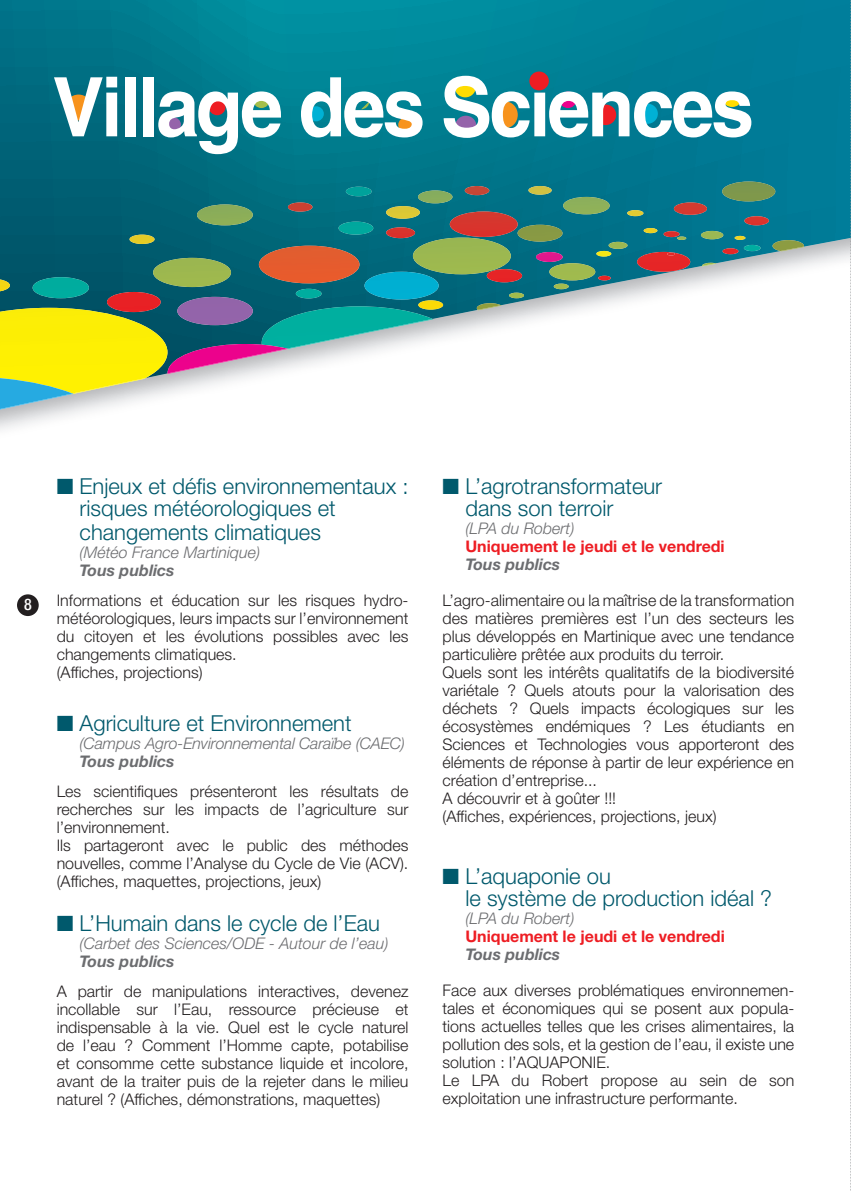
<style>
.page{position:relative;width:851px;height:1191px;background:#fff}
.page>*{position:absolute;margin:0;border:0;box-sizing:border-box;transform-origin:0 0}
.t1{font:700 82.2px "Helvetica";letter-spacing:-.04em;color:#fff;scale:.94 1}
.t2{font:300 22px/22px "Helvetica Neue";color:#00596c}
.t3{font:300 16px/18px "Helvetica Neue";color:#231f20}
.t4{font:italic 300 16px "Helvetica Neue";color:#6c6d70}
.t5{font:700 16px "Helvetica Neue";color:#ee1d23}
.t6{font:italic 700 16px "Helvetica Neue";color:#6c6d70}
.t7{font:500 condensed 16px "Helvetica Neue";color:#fff}
</style>
<div class="page">
<div style="left:17px;top:594px;width:22px;height:22px;background:#231f20;border-radius:50%"></div>
<svg style="left:0;top:0;width:850px;height:378px;background:#2a8b9d"></svg>
<img style="left:73px;top:393px;width:73px;height:1px">
<img style="left:0;top:308px;width:167px;height:85px">
<img style="left:364px;top:272px;width:74px;height:27px">
<img style="left:413px;top:238px;width:98px;height:36px">
<img style="left:288px;top:319px;width:145px;height:30px">
<img style="left:261px;top:306px;width:171px;height:42px">
<img style="left:167px;top:348px;width:121px;height:26px">
<img style="left:167px;top:344px;width:120px;height:29px">
<img style="left:177px;top:297px;width:76px;height:28px">
<img style="left:288px;top:202px;width:24px;height:10px">
<img style="left:528px;top:186px;width:23px;height:9px">
<img style="left:643px;top:228px;width:14px;height:5px">
<img style="left:346px;top:187px;width:25px;height:9px">
<img style="left:464px;top:186px;width:25px;height:9px">
<img style="left:129px;top:235px;width:25px;height:9px">
<img style="left:418px;top:190px;width:34px;height:13px">
<img style="left:296px;top:289px;width:25px;height:9px">
<img style="left:744px;top:216px;width:24px;height:9px">
<img style="left:637px;top:252px;width:53px;height:20px">
<img style="left:509px;top:293px;width:15px;height:5px">
<svg style="left:734px;top:236px;width:11px;height:4px"></svg>
<img style="left:517px;top:225px;width:45px;height:17px">
<img style="left:608px;top:242px;width:19px;height:7px">
<svg style="left:677px;top:236px;width:9px;height:4px"></svg>
<img style="left:722px;top:181px;width:53px;height:20px">
<svg style="left:667px;top:253px;width:8px;height:2px"></svg>
<img style="left:700px;top:231px;width:23px;height:8px">
<img style="left:722px;top:248px;width:16px;height:6px">
<img style="left:627px;top:210px;width:16px;height:6px">
<img style="left:663px;top:231px;width:16px;height:6px">
<img style="left:743px;top:245px;width:17px;height:6px">
<img style="left:549px;top:263px;width:46px;height:17px">
<img style="left:701px;top:263px;width:14px;height:3px">
<svg style="left:598px;top:276px;width:12px;height:4px"></svg>
<img style="left:449px;top:211px;width:68px;height:26px">
<img style="left:563px;top:197px;width:46px;height:17px">
<img style="left:673px;top:202px;width:34px;height:13px">
<img style="left:386px;top:206px;width:34px;height:13px">
<img style="left:338px;top:222px;width:35px;height:13px">
<img style="left:153px;top:258px;width:78px;height:29px">
<svg style="left:0;top:279px;width:10px;height:12px"></svg>
<img style="left:33px;top:277px;width:56px;height:21px">
<img style="left:107px;top:292px;width:54px;height:20px">
<img style="left:536px;top:252px;width:26px;height:10px">
<img style="left:553px;top:284px;width:15px;height:5px">
<img style="left:596px;top:251px;width:15px;height:5px">
<img style="left:486px;top:269px;width:36px;height:13px">
<img style="left:772px;top:240px;width:31px;height:11px">
<img style="left:386px;top:227px;width:29px;height:11px">
<img style="left:476px;top:303px;width:25px;height:7px">
<img style="left:418px;top:300px;width:25px;height:10px">
<img style="left:197px;top:204px;width:56px;height:21px">
<img style="left:259px;top:246px;width:100px;height:37px">
<img style="left:72px;top:393px;width:1px;height:16px">
<img style="left:0;top:378px;width:72px;height:31px">
<div style="left:209px;top:99px;width:16px;height:16px;background:#ee1d23;border-radius:50%"></div>
<div style="left:65px;top:95px;width:27px;height:25px;background:#f7931d;border-radius:50%"></div>
<div style="left:166px;top:117px;width:15px;height:15px;background:#9563aa;border-radius:50%"></div>
<div style="left:253px;top:92px;width:17px;height:16px;background:#a5be4a;border-radius:50%"></div>
<div style="left:723px;top:93px;width:17px;height:14px;background:#ffdc01;border-radius:50%"></div>
<div style="left:308px;top:106px;width:16px;height:15px;background:#00b1d5;border-radius:50%"></div>
<div style="left:595px;top:105px;width:21px;height:20px;background:#ee1d23;border-radius:50%"></div>
<div style="left:559px;top:92px;width:17px;height:16px;background:#ed028c;border-radius:50%"></div>
<div style="left:493px;top:101px;width:24px;height:27px;background:#f7931d;border-radius:50%"></div>
<div style="left:455px;top:116px;width:21px;height:20px;background:#9563aa;border-radius:50%"></div>
<div style="left:454px;top:77px;width:22px;height:20px;background:#ffdc01;border-radius:50%"></div>
<div style="left:637px;top:104px;width:20px;height:20px;background:#00b1d5;border-radius:50%"></div>
<div style="left:398px;top:117px;width:16px;height:15px;background:#f7931d;border-radius:50%"></div>
<svg style="left:361px;top:101px;width:8px;height:8px"></svg>
<div style="left:529px;top:72px;width:19px;height:18px;background:#ee1d23;border-radius:50%"></div>
<svg style="left:850px;top:0;width:1px;height:1191px"></svg>
<h1 class="t1" style="left:52px;top:57px;width:748px">Village des Sciences</h1>
<p class="t7" style="left:24px;top:594px;width:9px">8</p>
<h2 class="t2" style="left:80px;top:474px;width:330px;text-indent:-23px">■ Enjeux et défis environnementaux : risques météorologiques et</h2>
<h2 class="t2" style="left:80px;top:520px;width:243px">changements climatiques</h2>
<p class="t4" style="left:80px;top:542px;width:182px">(Météo France Martinique)</p>
<p class="t6" style="left:80px;top:560px;width:96px">Tous publics</p>
<p class="t3" style="left:57px;top:590px;width:353px">Informations et éducation sur les risques hydro&shy;météorologiques, leurs impacts sur l’environnement du citoyen et les évolutions possibles avec les changements climatiques.<br>(Affiches, projections)</p>
<h2 class="t2" style="left:57px;top:711px;width:296px">■ Agriculture et Environnement</h2>
<p class="t4" style="left:80px;top:733px;width:327px">(Campus Agro-Environnemental Caraïbe (CAEC)</p>
<p class="t6" style="left:80px;top:751px;width:96px">Tous publics</p>
<p class="t3" style="left:57px;top:781px;width:353px">Les scientifiques présenteront les résultats de recherches sur les impacts de l’agriculture sur l’environnement.<br>Ils partageront avec le public des méthodes nouvelles, comme l’Analyse du Cycle de Vie (ACV). (Affiches, maquettes, projections, jeux)</p>
<h2 class="t2" style="left:57px;top:911px;width:325px">■ L’Humain dans le cycle de l’Eau</h2>
<p class="t4" style="left:80px;top:933px;width:310px">(Carbet des Sciences/ODE - Autour de l’eau)</p>
<p class="t6" style="left:80px;top:951px;width:96px">Tous publics</p>
<p class="t3" style="left:57px;top:982px;width:353px;text-align:justify">A partir de manipulations interactives, devenez incollable sur l’Eau, ressource précieuse et indispensable à la vie. Quel est le cycle naturel de l’eau ? Comment l’Homme capte, potabilise et consomme cette substance liquide et incolore, avant de la traiter puis de la rejeter dans le milieu naturel ? (Affiches, démonstrations, maquettes)</p>
<h2 class="t2" style="left:465px;top:474px;width:198px;text-indent:-23px">■ L’agrotransformateur dans son terroir</h2>
<p class="t4" style="left:465px;top:518px;width:111px">(LPA du Robert)</p>
<p class="t5" style="left:465px;top:536px;width:261px">Uniquement le jeudi et le vendredi</p>
<p class="t6" style="left:465px;top:554px;width:96px">Tous publics</p>
<p class="t3" style="left:442px;top:590px;width:353px">L’agro-alimentaire ou la maîtrise de la transformation des matières premières est l’un des secteurs les plus développés en Martinique avec une tendance particulière prêtée aux produits du terroir.<br>Quels sont les intérêts qualitatifs de la biodiversité variétale ? Quels atouts pour la valorisation des déchets ? Quels impacts écologiques sur les écosystèmes endémiques ? Les étudiants en Sciences et Technologies vous apporteront des éléments de réponse à partir de leur expérience en création d’entreprise...<br>A découvrir et à goûter !!!<br>(Affiches, expériences, projections, jeux)</p>
<h2 class="t2" style="left:465px;top:865px;width:308px;text-indent:-23px">■ L’aquaponie ou<br>le système de production idéal ?</h2>
<p class="t4" style="left:465px;top:909px;width:111px">(LPA du Robert)</p>
<p class="t5" style="left:465px;top:926px;width:261px">Uniquement le jeudi et le vendredi</p>
<p class="t6" style="left:465px;top:944px;width:96px">Tous publics</p>
<p class="t3" style="left:442px;top:981px;width:353px">Face aux diverses problématiques environnemen&shy;tales et économiques qui se posent aux popula&shy;tions actuelles telles que les crises alimentaires, la pollution des sols, et la gestion de l’eau, il existe une solution : l’AQUAPONIE.<br>Le LPA du Robert propose au sein de son exploitation une infrastructure performante.</p>
</div>
